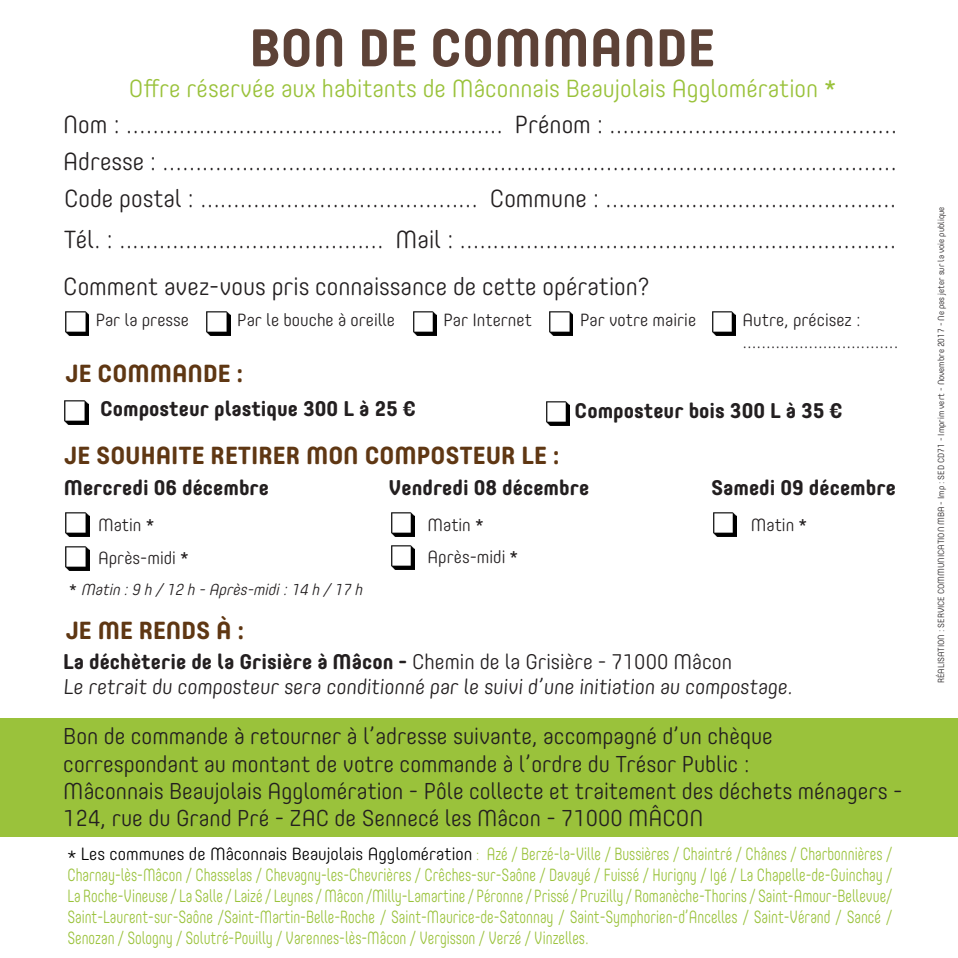
<style>
.page{position:relative;width:958px;height:958px;background:#fff}
.page>*{position:absolute;margin:0;border:0;box-sizing:border-box;transform-origin:0 0}
.t1{font:700 52.5px "Core Mellow 65";color:#5d4237}
.t2{font:300 24.5px "Core Mellow 35";color:#231f20}
.t3{font:300 24.5px "Core Mellow 35";color:#9ac23b}
.t4{font:700 24.5px "Core Mellow 65";color:#5f3713}
.t5{font:300 22.75px/27.3px "Core Mellow 35";color:#231f20}
.t6{font:700 21px "Core Mellow 65";color:#231f20}
.t7{font:300 21px "Core Mellow 35";color:#231f20}
.t8{font:300 17.5px/21px "Core Mellow 35";color:#9ac23b;text-align:justify;scale:.8 1}
.t9{font:300 17.5px "Core Mellow 35";color:#231f20}
.t10{font:italic 300 15.75px "Core Mellow 35";color:#231f20}
.t11{font:300 8.75px "Core Mellow 35";color:#231f20}
.s1{font-family:"Pluto Sans";font-weight:400}
.s2{font-family:"Pluto Sans";font-weight:400;font-style:normal}
.s3{font-family:"Core Mellow 35";font-weight:300}
.s4{color:#000001}
.s5{font-size:14px}
</style>
<div class="page">
<div style="left:0;top:718px;width:957px;height:118px;background:#9ac23b"></div>
<img style="left:65px;top:311px;width:24px;height:24px">
<img style="left:207px;top:311px;width:23px;height:24px">
<img style="left:413px;top:311px;width:23px;height:24px">
<img style="left:549px;top:311px;width:24px;height:24px">
<img style="left:712px;top:311px;width:23px;height:24px">
<img style="left:65px;top:400px;width:23px;height:24px">
<img style="left:546px;top:401px;width:23px;height:24px">
<img style="left:66px;top:512px;width:23px;height:24px">
<img style="left:66px;top:546px;width:23px;height:24px">
<img style="left:391px;top:512px;width:24px;height:24px">
<img style="left:391px;top:545px;width:24px;height:24px">
<img style="left:713px;top:512px;width:23px;height:24px">
<p class="t1" style="left:249px;top:8px;width:467px">BON DE COMMANDE</p>
<p class="t3" style="left:129px;top:69px;width:709px">Offre réservée aux habitants de Mâconnais Beaujolais Agglomération <span class="s1">*</span></p>
<p class="t2" style="left:63px;top:106px;width:835px">Nom : ......................................................... Prénom : ............................................</p>
<p class="t2" style="left:63px;top:142px;width:835px">Adresse : ...............................................................................................................</p>
<p class="t2" style="left:64px;top:180px;width:833px">Code postal : .......................................... Commune : ............................................</p>
<p class="t2" style="left:64px;top:221px;width:834px">Tél. : ........................................ Mail : ..................................................................</p>
<p class="t2" style="left:63px;top:268px;width:588px">Comment avez-vous pris connaissance de cette opération?</p>
<p class="t9" style="left:96px;top:307px;width:95px">Par la presse</p>
<p class="t9" style="left:237px;top:307px;width:159px">Par le bouche à oreille</p>
<p class="t9" style="left:443px;top:307px;width:90px">Par Internet</p>
<p class="t9" style="left:580px;top:307px;width:118px">Par votre mairie</p>
<p class="t9" style="left:742px;top:307px;width:120px">Autre, précisez :</p>
<p class="t9" style="left:742px;top:329px;width:157px">.................................</p>
<p class="t4" style="left:65px;top:355px;width:179px">JE COMMANDE :</p>
<p class="t6" style="left:100px;top:393px;width:317px">Composteur plastique 300 L à 25 €</p>
<p class="t6" style="left:574px;top:395px;width:270px">Composteur bois 300 L à 35 €</p>
<p class="t4" style="left:64px;top:437px;width:497px">JE SOUHAITE RETIRER MON COMPOSTEUR LE :</p>
<p class="t6" style="left:64px;top:472px;width:207px">Mercredi 06 décembre</p>
<p class="t6" style="left:388px;top:472px;width:202px">Vendredi 08 décembre</p>
<p class="t6" style="left:711px;top:472px;width:186px">Samedi 09 décembre</p>
<p class="t9" style="left:98px;top:511px;width:58px">Matin <span class="s1">*</span></p>
<p class="t9" style="left:98px;top:545px;width:92px">Après-midi <span class="s1">*</span></p>
<p class="t9" style="left:427px;top:511px;width:58px">Matin <span class="s1">*</span></p>
<p class="t9" style="left:427px;top:543px;width:92px">Après-midi <span class="s1">*</span></p>
<p class="t9" style="left:750px;top:511px;width:58px">Matin <span class="s1">*</span></p>
<p class="t10" style="left:69px;top:577px;width:299px"><span class="s2">*</span> Matin:9h/12h-Après-midi:14h/17h</p>
<p class="t4" style="left:65px;top:611px;width:180px">JE ME RENDS À :</p>
<p class="t6" style="left:63px;top:645px;width:670px">La déchèterie de la Grisière à Mâcon - <span class="s3">Chemin de la Grisière - 71000 Mâcon</span></p>
<p class="t7" style="left:63px;top:671px;width:733px">Le retrait du composteur sera conditionné par le suivi d’une initiation au compostage.</p>
<p class="t5" style="left:63px;top:721px;width:711px">Bon de commande à retourner à l’adresse suivante, accompagné d’un chèque correspondant au montant de votre commande à l’ordre du Trésor Public :</p>
<p class="t5" style="left:63px;top:776px;width:840px">Mâconnais Beaujolais Agglomération - Pôle collecte et traitement des déchets ménagers -<br>124, rue du Grand Pré - ZAC de Sennecé les Mâcon - 71000 MÂCON</p>
<p class="t8" style="left:67px;top:842px;width:1032px"><span class="s4">* Les communes de Mâconnais Beaujolais Agglomération</span> <span class="s5">:</span> Azé / Berzé-la-Ville / Bussières / Chaintré / Chânes / Charbonnières / Charnay-lès-Mâcon / Chasselas / Chevagny-les-Chevrières / Crêches-sur-Saône / Davayé / Fuissé / Hurigny / Igé / La Chapelle-de-Guinchay / La Roche-Vineuse / La Salle / Laizé / Leynes / Mâcon /Milly-Lamartine / Péronne / Prissé / Pruzilly / Romanèche-Thorins / Saint-Amour-Bellevue/ Saint-Laurent-sur-Saône /Saint-Martin-Belle-Roche / Saint-Maurice-de-Satonnay / Saint-Symphorien-d’Ancelles / Saint-Vérand / Sancé / Senozan / Sologny / Solutré-Pouilly / Varennes-lès-Mâcon / Vergisson / Verzé / Vinzelles.</p>
<p class="t11" style="left:934px;top:683px;width:477px;rotate:-90deg">RÉALISATION : SERVICE COMMUNICATION MBA - Imp : SED CD71 - Imprim vert - Novembre 2017 - Ne pas jeter sur la voie publique</p>
</div>
